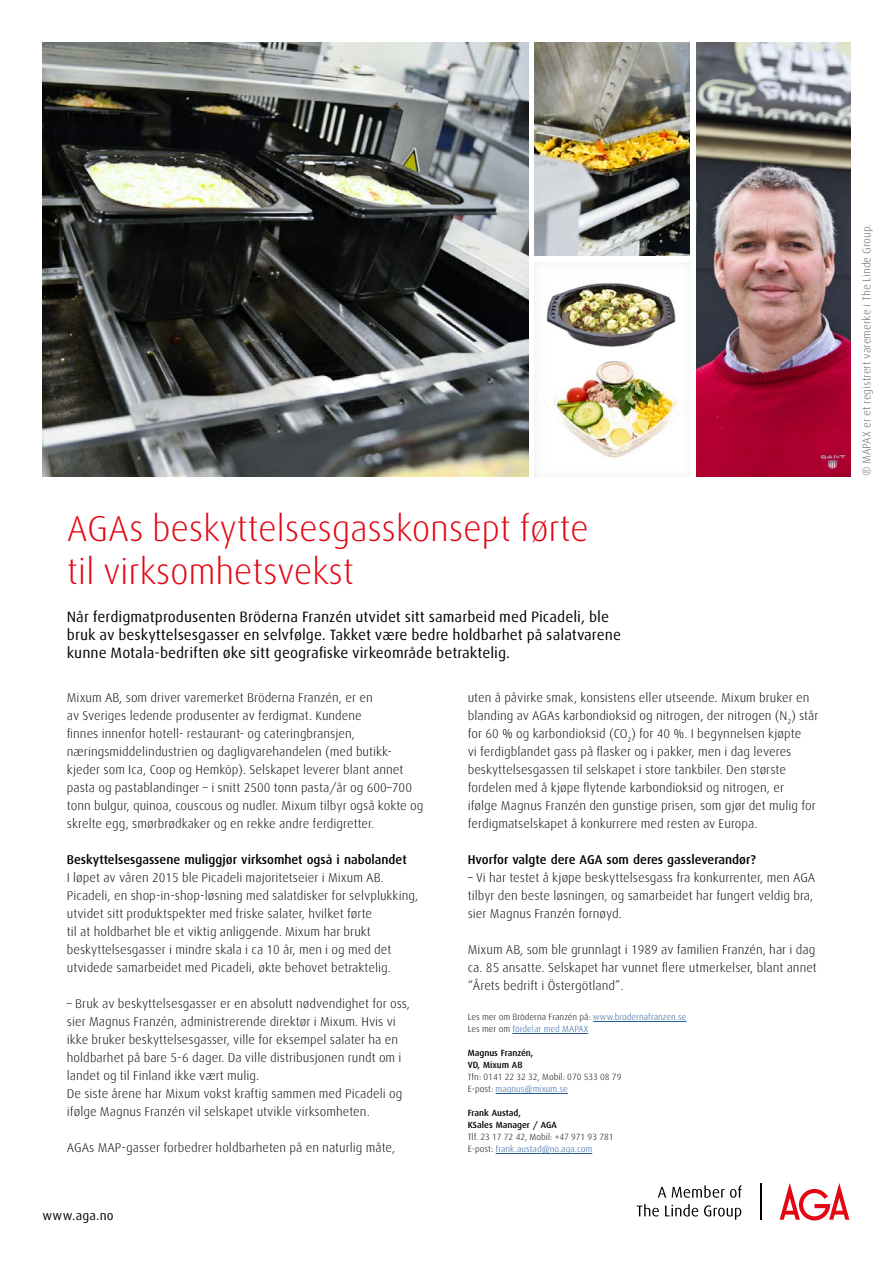
<style>
.page{position:relative;width:893px;height:1263px;background:#fff}
.page>*{position:absolute;margin:0;border:0;box-sizing:border-box;transform-origin:0 0}
.t1{font:300 36px/43.2px "Linde Dax Global";letter-spacing:-.01em;color:#e30613}
.t2{font:15px/18px "Linde Dax Global";color:#000}
.t3{font:300 12.75px/18px "Linde Dax Global";color:#000}
.t4{font:500 12.75px "Linde Dax Global";color:#000}
.t5{font:12.75px "Linde Dax Global";letter-spacing:.015em;color:#000}
.t6{font:300 11.25px "Linde Dax Global";color:#646363}
.t7{font:300 9px/12px "Linde Dax Global";color:#000}
.t8{font:300 9px/12px "Linde Dax Global";color:#275b9b}
.t9{font:500 9px/12px "Linde Dax Global";color:#000}
.s1{color:#000}
.s2{color:#275b9b}
</style>
<div class="page">
<img style="left:696px;top:43px;width:154px;height:433px">
<img style="left:43px;top:43px;width:486px;height:433px">
<hr style="left:760px;top:1183px;width:1px;height:37px;background:#000">
<svg style="left:780px;top:1183px;width:69px;height:37px"></svg>
<svg style="left:658px;top:1187px;width:8px;height:10px"></svg>
<svg style="left:672px;top:1185px;width:70px;height:13px"></svg>
<svg style="left:637px;top:1204px;width:22px;height:12px"></svg>
<svg style="left:665px;top:1204px;width:33px;height:12px"></svg>
<svg style="left:704px;top:1205px;width:37px;height:15px"></svg>
<hr style="left:593px;top:1021px;width:93px;height:1px;background:#275b9b">
<hr style="left:512px;top:1033px;width:76px;height:1px;background:#275b9b">
<hr style="left:496px;top:1093px;width:72px;height:1px;background:#275b9b">
<hr style="left:496px;top:1153px;width:96px;height:1px;background:#275b9b">
<img style="left:535px;top:43px;width:155px;height:213px">
<img style="left:535px;top:262px;width:155px;height:214px">
<h1 class="t1" style="left:67px;top:507px;width:523px">AGAs beskyttelsesgasskonsept førte til virksomhetsvekst</h1>
<p class="t2" style="left:67px;top:607px;width:556px">Når ferdigmatprodusenten Bröderna Franzén utvidet sitt samarbeid med Picadeli, ble bruk av beskyttelsesgasser en selvfølge. Takket være bedre holdbarhet på salatvarene kunne Motala-bedriften øke sitt geografiske virkeområde betraktelig.</p>
<p class="t3" style="left:67px;top:689px;width:358px">Mixum AB, som driver varemerket Bröderna Franzén, er en<br>av Sveriges ledende produsenter av ferdigmat. Kundene<br>finnes innenfor hotell- restaurant- og cateringbransjen, næringsmiddelindustrien og dagligvarehandelen (med butikk&shy;kjeder som Ica, Coop og Hemköp). Selskapet leverer blant annet pasta og pastablandinger – i snitt 2500 tonn pasta/år og 600–700 tonn bulgur, quinoa, couscous og nudler. Mixum tilbyr også kokte og skrelte egg, smørbrødkaker og en rekke andre ferdigretter.</p>
<p class="t4" style="left:67px;top:852px;width:341px">Beskyttelsesgassene muliggjør virksomhet også i nabolandet</p>
<p class="t3" style="left:67px;top:869px;width:353px">I løpet av våren 2015 ble Picadeli majoritetseier i Mixum AB.<br>Picadeli, en shop-in-shop-løsning med salatdisker for selvplukking, utvidet sitt produktspekter med friske salater, hvilket førte<br>til at holdbarhet ble et viktig anliggende. Mixum har brukt beskyttelsesgasser i mindre skala i ca 10 år, men i og med det utvidede samarbeidet med Picadeli, økte behovet betraktelig.</p>
<p class="t3" style="left:67px;top:995px;width:345px">– Bruk av beskyttelsesgasser er en absolutt nødvendighet for oss, sier Magnus Franzén, administrerende direktør i Mixum. Hvis vi ikke bruker beskyttelsesgasser, ville for eksempel salater ha en holdbarhet på bare 5-6 dager. Da ville distribusjonen rundt om i landet og til Finland ikke vært mulig.<br>De siste årene har Mixum vokst kraftig sammen med Picadeli og ifølge Magnus Franzén vil selskapet utvikle virksomheten.</p>
<p class="t3" style="left:67px;top:1139px;width:330px">AGAs MAP-gasser forbedrer holdbarheten på en naturlig måte,</p>
<p class="t5" style="left:43px;top:1208px;width:73px">www.aga.no</p>
<p class="t3" style="left:468px;top:689px;width:352px">uten å påvirke smak, konsistens eller utseende. Mixum bruker en blanding av AGAs karbondioksid og nitrogen, der nitrogen (N<sub>2</sub>) står for 60 % og karbondioksid (CO<sub>2</sub>) for 40 %. I begynnelsen kjøpte<br>vi ferdigblandet gass på flasker og i pakker, men i dag leveres beskyttelsesgassen til selskapet i store tankbiler. Den største fordelen med å kjøpe flytende karbondioksid og nitrogen, er<br>ifølge Magnus Franzén den gunstige prisen, som gjør det mulig for ferdigmatselskapet å konkurrere med resten av Europa.</p>
<p class="t4" style="left:468px;top:852px;width:290px">Hvorfor valgte dere AGA som deres gassleverandør?</p>
<p class="t3" style="left:468px;top:869px;width:349px">– Vi har testet å kjøpe beskyttelsesgass fra konkurrenter, men AGA tilbyr den beste løsningen, og samarbeidet har fungert veldig bra, sier Magnus Franzén fornøyd.</p>
<p class="t3" style="left:468px;top:941px;width:351px;text-align:justify">Mixum AB, som ble grunnlagt i 1989 av familien Franzén, har i dag ca. 85 ansatte. Selskapet har vunnet flere utmerkelser, blant annet “Årets bedrift i Östergötland”.</p>
<p class="t8" style="left:468px;top:1011px;width:220px"><span class="s1">Les mer om Bröderna Franzén på:</span> www.brodernafranzen.se<br><span class="s1">Les mer om</span> fördelar med MAPAX</p>
<p class="t9" style="left:468px;top:1047px;width:67px">Magnus Franzén,<br>VD, Mixum AB</p>
<p class="t7" style="left:468px;top:1071px;width:155px">Tfn: 0141 22 32 32, Mobil: 070 533 08 79<br>E-post: <span class="s2">magnus@mixum.se</span></p>
<p class="t9" style="left:468px;top:1107px;width:91px">Frank Austad,<br>KSales Manager / AGA</p>
<p class="t7" style="left:468px;top:1131px;width:147px">Tlf. 23 17 72 42, Mobil: +47 971 93 781<br>E-post: <span class="s2">frank.austad@no.aga.com</span></p>
<p class="t6" style="left:860px;top:476px;width:254px;rotate:-90deg">® MAPAX er et registrert varemerke i The Linde Group.</p>
</div>
